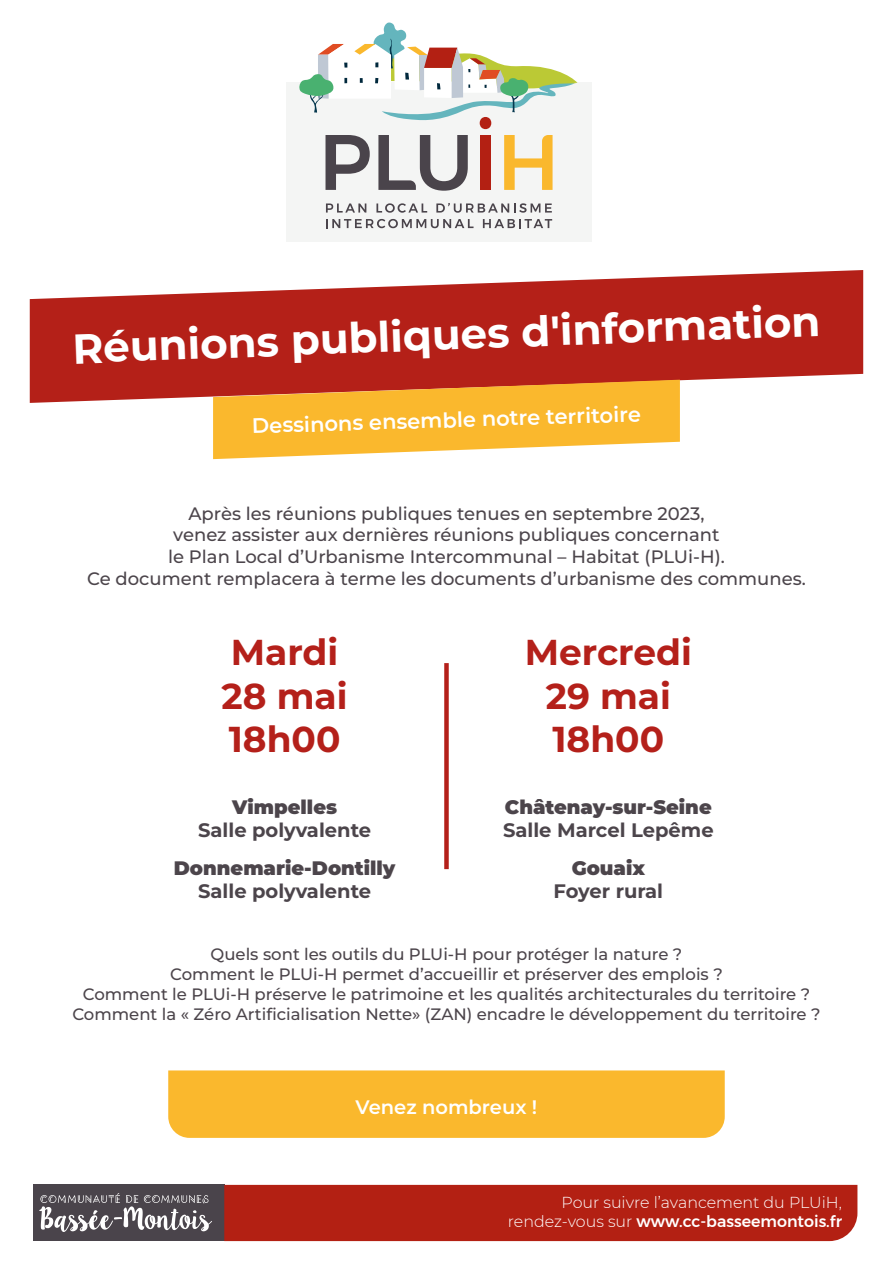
<style>
.page{position:relative;width:893px;height:1263px;background:#fff}
.page>*{position:absolute;margin:0;border:0;box-sizing:border-box;transform-origin:0 0}
.t1{font:700 42px "Montserrat";color:#fff}
.t2{font:700 36px "Montserrat";color:#b4201a}
.t3{font:600 21px "Montserrat";color:#fff}
.t4{font:700 19.5px "Montserrat";color:#4c454b}
.t5{font:900 19.5px "Montserrat";color:#4c454b}
.t6{font:600 19.5px "Montserrat";color:#fff}
.t7{font:500 18px "Montserrat";color:#4c454b}
.t8{font:500 16.5px "Montserrat";color:#4c454b}
.t9{font:300 15.9px/19px "Montserrat";color:#fff;text-align:right}
.s1{font-weight:500}
</style>
<div class="page">
<div style="left:286px;top:83px;width:305px;height:159px;background:#f4f5f4"></div>
<svg style="left:325px;top:135px;width:45px;height:55px"></svg>
<svg style="left:378px;top:135px;width:90px;height:56px"></svg>
<div style="left:480px;top:135px;width:11px;height:55px;background:#b32013"></div>
<svg style="left:504px;top:135px;width:49px;height:55px"></svg>
<svg style="left:326px;top:203px;width:40px;height:10px"></svg>
<svg style="left:376px;top:203px;width:51px;height:10px"></svg>
<svg style="left:436px;top:203px;width:116px;height:10px"></svg>
<svg style="left:326px;top:219px;width:147px;height:9px"></svg>
<svg style="left:483px;top:219px;width:69px;height:9px"></svg>
<svg style="left:299px;top:22px;width:278px;height:107px"></svg>
<svg style="left:30px;top:270px;width:833px;height:133px;fill:#b42018"></svg>
<svg style="left:213px;top:380px;width:467px;height:79px;background:#f3b042"></svg>
<div style="left:168px;top:1070px;width:557px;height:68px;background:#fab82d"></div>
<div style="left:33px;top:1185px;width:191px;height:56px;background:#4a444b"></div>
<div style="left:224px;top:1185px;width:633px;height:56px;background:#b32013"></div>
<svg style="left:39px;top:1193px;width:173px;height:39px"></svg>
<div style="left:444px;top:663px;width:5px;height:206px;background:#b4201a"></div>
<p class="t1" style="left:71px;top:320px;width:750px;rotate:-2deg">Réunions publiques d'information</p>
<p class="t3" style="left:252px;top:413px;width:391px;rotate:-2deg">Dessinons ensemble notre territoire</p>
<p class="t7" style="left:188px;top:501px;width:518px">Après les réunions publiques tenues en septembre 2023,</p>
<p class="t7" style="left:173px;top:523px;width:548px">venez assister aux dernières réunions publiques concernant</p>
<p class="t7" style="left:168px;top:545px;width:558px">le Plan Local d’Urbanisme Intercommunal – Habitat (PLUi-H).</p>
<p class="t7" style="left:87px;top:566px;width:720px">Ce document remplacera à terme les documents d’urbanisme des communes.</p>
<p class="t2" style="left:231px;top:629px;width:109px">Mardi</p>
<p class="t2" style="left:222px;top:672px;width:127px">28 mai</p>
<p class="t2" style="left:229px;top:715px;width:113px">18h00</p>
<p class="t5" style="left:232px;top:794px;width:106px">Vimpelles</p>
<p class="t4" style="left:198px;top:817px;width:174px">Salle polyvalente</p>
<p class="t5" style="left:174px;top:855px;width:223px">Donnemarie-Dontilly</p>
<p class="t4" style="left:198px;top:878px;width:174px">Salle polyvalente</p>
<p class="t2" style="left:525px;top:629px;width:169px">Mercredi</p>
<p class="t2" style="left:546px;top:672px;width:127px">29 mai</p>
<p class="t2" style="left:552px;top:715px;width:113px">18h00</p>
<p class="t5" style="left:505px;top:794px;width:209px">Châtenay-sur-Seine</p>
<p class="t4" style="left:503px;top:817px;width:212px">Salle Marcel Lepême</p>
<p class="t5" style="left:572px;top:855px;width:75px">Gouaix</p>
<p class="t4" style="left:554px;top:878px;width:111px">Foyer rural</p>
<p class="t8" style="left:211px;top:944px;width:473px">Quels sont les outils du PLUi-H pour protéger la nature ?</p>
<p class="t8" style="left:170px;top:963px;width:554px">Comment le PLUi-H permet d’accueillir et préserver des emplois ?</p>
<p class="t8" style="left:83px;top:983px;width:729px">Comment le PLUi-H préserve le patrimoine et les qualités architecturales du territoire ?</p>
<p class="t8" style="left:72px;top:1003px;width:750px">Comment la « Zéro Artificialisation Nette» (ZAN) encadre le développement du territoire ?</p>
<p class="t6" style="left:356px;top:1094px;width:183px">Venez nombreux !</p>
<p class="t9" style="left:508px;top:1192px;width:336px">Pour suivre l’avancement du PLUiH, rendez-vous sur <span class="s1">www.cc-basseemontois.fr</span></p>
</div>
